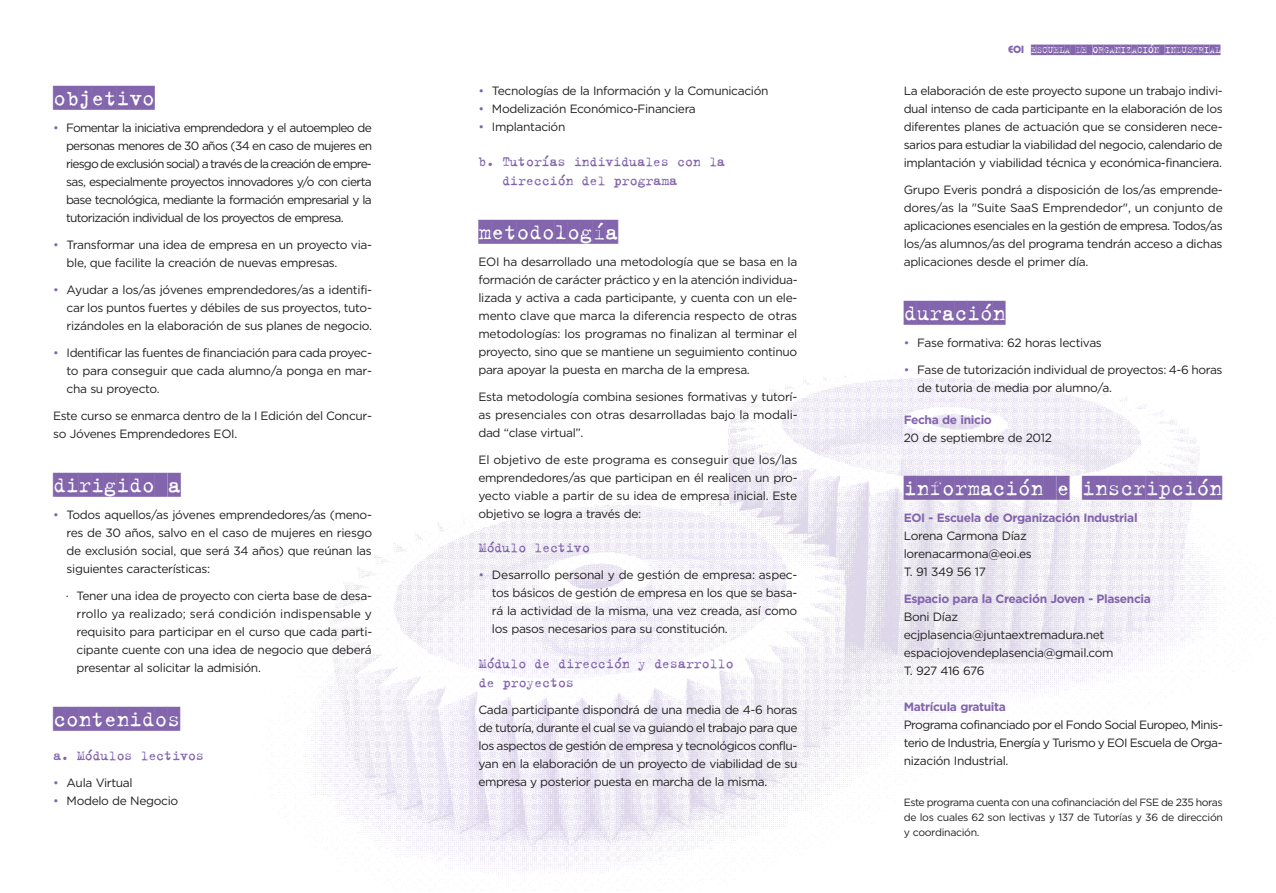
<style>
.page{position:relative;width:1276px;height:893px;background:#fff}
.page>*{position:absolute;margin:0;border:0;box-sizing:border-box;transform-origin:0 0}
.t1{font:24px "Trixie Cameo";letter-spacing:-.02em;color:#8265ac}
.t2{font:15px/19.5px "Trixie";letter-spacing:-.02em;color:#8265ac}
.t3{font:12px/18px "Gotham";letter-spacing:-.03em;color:#231f20;text-align:justify}
.t4{font:700 12px "Gotham";letter-spacing:-.03em;color:#8265ac}
.t5{font:10.5px/15px "Gotham";letter-spacing:-.03em;color:#231f20;text-align:justify}
.t6{font:10.5px "Trixie Cameo";letter-spacing:-.02em;color:#8265ac}
.s1{color:#8265ac}
.s2{font-family:"Bauhaus";font-weight:700}
</style>
<div class="page">
<img style="left:273px;top:374px;width:993px;height:511px">
<h1 class="t1" style="left:53px;top:85px;width:103px">OBJETIVO</h1>
<p class="t3" style="left:66px;top:120px;width:308px;text-indent:-13px"><span class="s1">•</span> Fomentar la iniciativa emprendedora y el autoempleo de personas menores de 30 años (34 en caso de mujeres en riesgo de exclusión social) a través de la creación de empre&shy;sas, especialmente proyectos innovadores y/o con cierta base tecnológica, mediante la formación empresarial y la tutorización individual de los proyectos de empresa.</p>
<p class="t3" style="left:67px;top:237px;width:307px;text-indent:-14px"><span class="s1">•</span> Transformar una idea de empresa en un proyecto via&shy;ble, que facilite la creación de nuevas empresas.</p>
<p class="t3" style="left:67px;top:282px;width:307px;text-indent:-14px"><span class="s1">•</span> Ayudar a los/as jóvenes emprendedores/as a identifi&shy;car los puntos fuertes y débiles de sus proyectos, tuto&shy;rizándoles en la elaboración de sus planes de negocio.</p>
<p class="t3" style="left:67px;top:345px;width:307px;text-indent:-14px"><span class="s1">•</span> Identificar las fuentes de financiación para cada proyec&shy;to para conseguir que cada alumno/a ponga en mar&shy;cha su proyecto.</p>
<p class="t3" style="left:53px;top:408px;width:320px">Este curso se enmarca dentro de la I Edición del Concur&shy;so Jóvenes Emprendedores EOI.</p>
<h1 class="t1" style="left:53px;top:472px;width:129px">DIRIGIDO A</h1>
<p class="t3" style="left:67px;top:506px;width:307px;text-indent:-14px"><span class="s1">•</span> Todos aquellos/as jóvenes emprendedores/as (meno&shy;res de 30 años, salvo en el caso de mujeres en riesgo de exclusión social, que será 34 años) que reúnan las siguientes características:</p>
<p class="t3" style="left:77px;top:587px;width:297px;text-indent:-11px">· Tener una idea de proyecto con cierta base de desa&shy;rrollo ya realizado; será condición indispensable y requisito para participar en el curso que cada parti&shy;cipante cuente con una idea de negocio que deberá presentar al solicitar la admisión.</p>
<h1 class="t1" style="left:53px;top:706px;width:129px">CONTENIDOS</h1>
<p class="t2" style="left:53px;top:745px;width:153px">a. Módulos lectivos</p>
<p class="t3" style="left:53px;top:774px;width:81px"><span class="s1">•</span> Aula Virtual</p>
<p class="t3" style="left:53px;top:792px;width:127px"><span class="s1">•</span> Modelo de Negocio</p>
<p class="t3" style="left:478px;top:83px;width:291px"><span class="s1">•</span> Tecnologías de la Información y la Comunicación</p>
<p class="t3" style="left:478px;top:101px;width:219px"><span class="s1">•</span> Modelización Económico-Financiera</p>
<p class="t3" style="left:478px;top:119px;width:88px"><span class="s1">•</span> Implantación</p>
<p class="t2" style="left:502px;top:151px;width:225px;text-indent:-24px">b. Tutorías individuales con la dirección del programa</p>
<h1 class="t1" style="left:478px;top:219px;width:141px">METODOLOGÍA</h1>
<p class="t3" style="left:478px;top:254px;width:321px">EOI ha desarrollado una metodología que se basa en la formación de carácter práctico y en la atención individua&shy;lizada y activa a cada participante, y cuenta con un ele&shy;mento clave que marca la diferencia respecto de otras metodologías: los programas no finalizan al terminar el proyecto, sino que se mantiene un seguimiento continuo para apoyar la puesta en marcha de la empresa.</p>
<p class="t3" style="left:478px;top:389px;width:321px">Esta metodología combina sesiones formativas y tutorí&shy;as presenciales con otras desarrolladas bajo la modali&shy;dad “clase virtual”.</p>
<p class="t3" style="left:478px;top:452px;width:321px">El objetivo de este programa es conseguir que los/las emprendedores/as que participan en él realicen un pro&shy;yecto viable a partir de su idea de empresa inicial. Este objetivo se logra a través de:</p>
<p class="t2" style="left:478px;top:537px;width:113px">Módulo lectivo</p>
<p class="t3" style="left:492px;top:567px;width:307px;text-indent:-14px"><span class="s1">•</span> Desarrollo personal y de gestión de empresa: aspec&shy;tos básicos de gestión de empresa en los que se basa&shy;rá la actividad de la misma, una vez creada, así como los pasos necesarios para su constitución.</p>
<p class="t2" style="left:478px;top:653px;width:257px">Módulo de dirección y desarrollo de proyectos</p>
<p class="t3" style="left:478px;top:702px;width:321px">Cada participante dispondrá de una media de 4-6 horas de tutoría, durante el cual se va guiando el trabajo para que los aspectos de gestión de empresa y tecnológicos conflu&shy;yan en la elaboración de un proyecto de viabilidad de su empresa y posterior puesta en marcha de la misma.</p>
<p class="t6" style="left:1008px;top:45px;width:214px"><span class="s2">EOI</span> ESCUELA DE ORGANIZACIÓN INDUSTRIAL</p>
<p class="t3" style="left:903px;top:83px;width:320px">La elaboración de este proyecto supone un trabajo indivi&shy;dual intenso de cada participante en la elaboración de los diferentes planes de actuación que se consideren nece&shy;sarios para estudiar la viabilidad del negocio, calendario de implantación y viabilidad técnica y económica-financiera.</p>
<p class="t3" style="left:903px;top:182px;width:321px">Grupo Everis pondrá a disposición de los/as emprende&shy;dores/as la "Suite SaaS Emprendedor", un conjunto de aplicaciones esenciales en la gestión de empresa. Todos/as los/as alumnos/as del programa tendrán acceso a dichas aplicaciones desde el primer día.</p>
<h1 class="t1" style="left:903px;top:300px;width:103px">DURACIÓN</h1>
<p class="t3" style="left:903px;top:335px;width:200px"><span class="s1">•</span> Fase formativa: 62 horas lectivas</p>
<p class="t3" style="left:917px;top:362px;width:307px;text-indent:-14px"><span class="s1">•</span> Fase de tutorización individual de proyectos: 4-6 horas de tutoria de media por alumno/a.</p>
<p class="t4" style="left:903px;top:415px;width:90px">Fecha de inicio</p>
<p class="t3" style="left:903px;top:429px;width:150px">20 de septiembre de 2012</p>
<h1 class="t1" style="left:903px;top:476px;width:320px">INFORMACIÓN E INSCRIPCIÓN</h1>
<p class="t4" style="left:903px;top:514px;width:235px">EOI - Escuela de Organización Industrial</p>
<p class="t3" style="left:903px;top:528px;width:130px;text-align:left">Lorena Carmona Díaz lorenacarmona@eoi.es<br>T. 91 349 56 17</p>
<p class="t4" style="left:903px;top:595px;width:249px">Espacio para la Creación Joven - Plasencia</p>
<p class="t3" style="left:903px;top:609px;width:211px;text-align:left">Boni Díaz ecjplasencia@juntaextremadura.net espaciojovendeplasencia@gmail.com<br>T. 927 416 676</p>
<p class="t4" style="left:903px;top:703px;width:104px">Matrícula gratuita</p>
<p class="t3" style="left:903px;top:717px;width:321px">Programa cofinanciado por el Fondo Social Europeo, Minis&shy;terio de Industria, Energía y Turismo y EOI Escuela de Orga&shy;nización Industrial.</p>
<p class="t5" style="left:903px;top:795px;width:321px">Este programa cuenta con una cofinanciación del FSE de 235 horas de los cuales 62 son lectivas y 137 de Tutorías y 36 de dirección y coordinación.</p>
</div>
